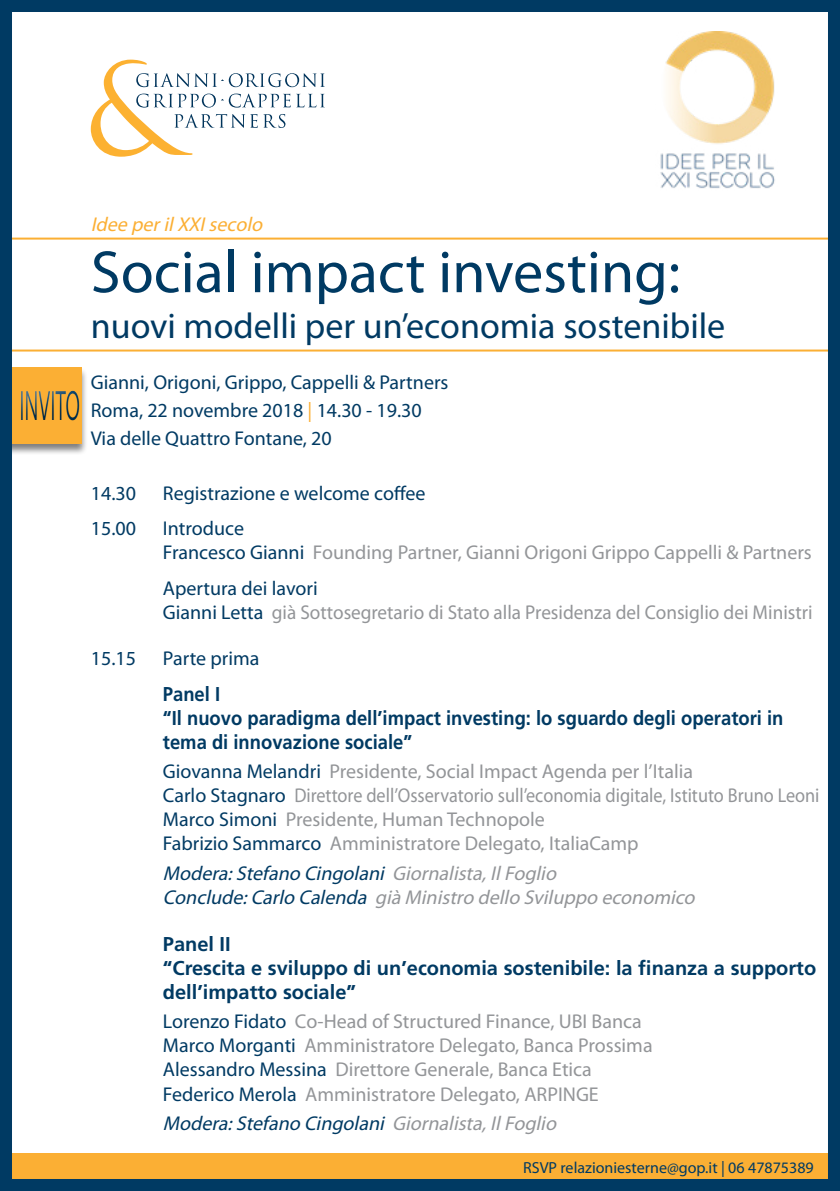
<style>
.page{position:relative;width:840px;height:1191px;background:#fff}
.page>*{position:absolute;margin:0;border:0;box-sizing:border-box;transform-origin:0 0}
.t1{font:60px "Myriad Pro";color:#003a63}
.t2{font:42.8px "Myriad Pro";color:#003a63;scale:.5 1}
.t3{font:36px "Myriad Pro";color:#003a63}
.t4{font:20px/24px "Myriad Pro";color:#939598}
.t5{font:20px/28px "Myriad Pro";color:#003a63}
.t6{font:italic 20px/24px "Myriad Pro";color:#939598}
.t7{font:20px/24px "Myriad Pro";color:#939598;scale:.96 1}
.t8{font:700 20px/24px "Frutiger LT Std";color:#003a63;scale:.92 1}
.t9{font:700 20px/24px "Frutiger LT Std";color:#003a63}
.t10{font:italic 20px "Myriad Pro";color:#003a63}
.t11{font:italic 20px "Myriad Pro";color:#fbaf34}
.t12{font:16px "Myriad Pro";color:#003a63}
.s1{color:#fbaf34}
.s2{color:#003a63}
.s3{font-family:"Frutiger LT Std";font-weight:700}
.s4{color:#939598}
</style>
<div class="page">
<svg style="left:91px;top:60px;width:234px;height:97px"></svg>
<img style="left:660px;top:31px;width:115px;height:157px">
<div style="left:12px;top:1153px;width:827px;height:26px;background:#fbaf34"></div>
<hr style="left:12px;top:349px;width:824px;height:2px;background:#fbaf34">
<hr style="left:12px;top:238px;width:824px;height:2px;background:#fbaf34">
<div style="left:0;top:366px;width:88px;height:89px;background:#000;opacity:.5"></div>
<div style="left:3px;top:367px;width:78px;height:77px;background:#fbaf34"></div>
<div style="left:0;top:378px;width:97px;height:52px;background:#fff;opacity:.75"></div>
<div style="left:1px;top:381px;width:104px;height:51px;background:#000;opacity:.75"></div>
<div style="left:0;top:0;width:839px;height:1191px;border:12px solid #003a63"></div>
<p class="t11" style="left:91px;top:212px;width:178px">Idee perilXXIsecolo</p>
<p class="t1" style="left:91px;top:235px;width:590px">Social impact investing:</p>
<p class="t3" style="left:91px;top:304px;width:635px">nuovi modelli per un’economia sostenibile</p>
<h2 class="t2" style="left:19px;top:379px;width:123px">INVITO</h2>
<p class="t5" style="left:91px;top:367px;width:359px">Gianni, Origoni, Grippo, Cappelli &amp; Partners<br>Roma, 22 novembre 2018 <span class="s1">|</span> 14.30 - 19.30<br>Via delle Quattro Fontane, 20</p>
<p class="t5" style="left:91px;top:479px;width:47px">14.30</p>
<p class="t5" style="left:163px;top:479px;width:264px">Registrazione e welcome coffee</p>
<p class="t5" style="left:91px;top:514px;width:47px">15.00</p>
<p class="t4" style="left:163px;top:516px;width:650px"><span class="s2">Introduce<br>Francesco Gianni</span> Founding Partner, Gianni Origoni Grippo Cappelli &amp; Partners</p>
<p class="t7" style="left:163px;top:575px;width:678px"><span class="s2">Apertura dei lavori<br>Gianni Letta</span> già Sottosegretario di Stato alla Presidenza del Consiglio dei Ministri</p>
<p class="t5" style="left:91px;top:644px;width:47px">15.15</p>
<p class="t5" style="left:163px;top:640px;width:98px;line-height:35.4px">Parte prima<br><span class="s3">Panel I</span></p>
<p class="t8" style="left:163px;top:706px;width:675px">“Il nuovo paradigma dell’impact investing: lo sguardo degli operatori in tema di innovazione sociale”</p>
<p class="t4" style="left:163px;top:759px;width:657px"><span class="s2">Giovanna Melandri</span> Presidente, Social Impact Agenda per l’Italia<br><span class="s2">Carlo Stagnaro</span> Direttore dell’Osservatorio sull’economia digitale, Istituto Bruno Leoni <span class="s2">Marco Simoni</span> Presidente, Human Technopole<br><span class="s2">Fabrizio Sammarco</span> Amministratore Delegato, ItaliaCamp</p>
<p class="t6" style="left:163px;top:861px;width:538px"><span class="s2">Modera:Stefano Cingolani</span> Giornalista,IlFoglio<br><span class="s2">Conclude:Carlo Calenda</span> già Ministro dello Sviluppo economico</p>
<p class="t9" style="left:163px;top:932px;width:654px">Panel II<br>“Crescita e sviluppo di un’economia sostenibile: la finanza a supporto dell’impatto sociale”</p>
<p class="t4" style="left:163px;top:1009px;width:491px"><span class="s2">Lorenzo Fidato</span> Co-Head of Structured Finance, UBI Banca <span class="s2">Marco Morganti</span> Amministratore Delegato, Banca Prossima <span class="s2">Alessandro Messina</span> Direttore Generale, Banca Etica <span class="s2">Federico Merola</span> Amministratore Delegato, ARPINGE</p>
<p class="t10" style="left:163px;top:1111px;width:399px">Modera:Stefano Cingolani <span class="s4">Giornalista,IlFoglio</span></p>
<p class="t12" style="left:523px;top:1157px;width:292px">RSVP relazioniesterne@gop.it | 06 47875389</p>
</div>
